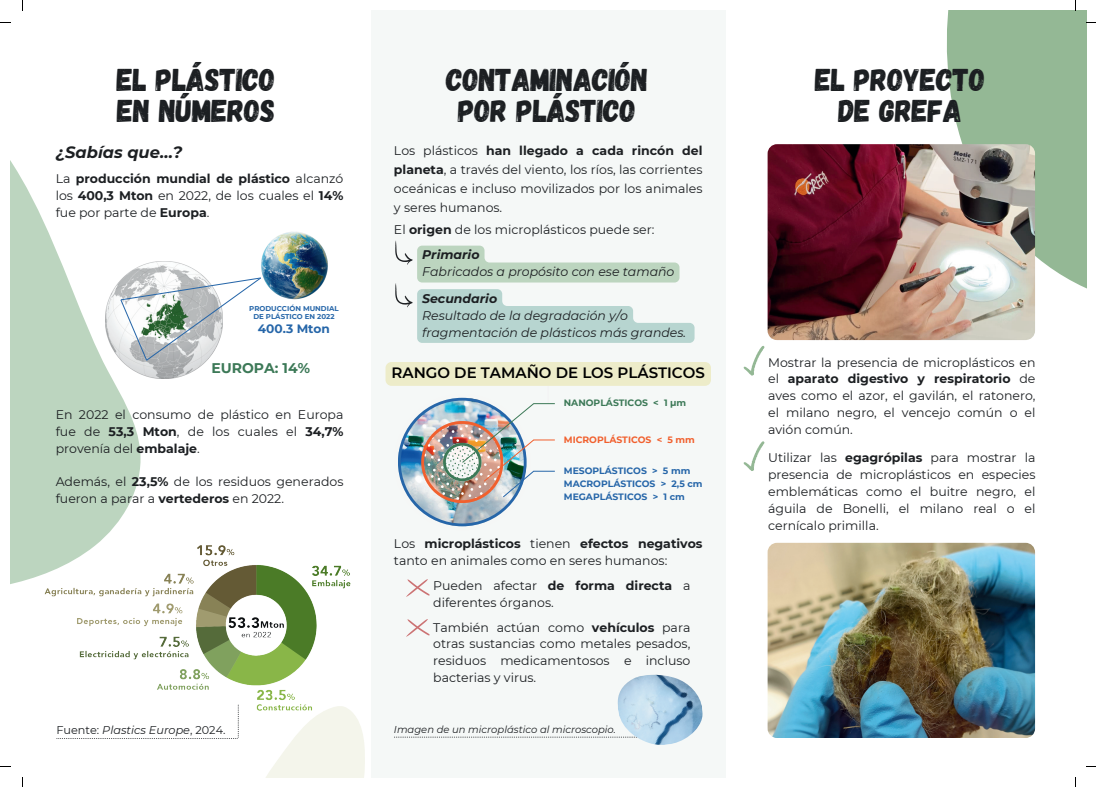
<style>
.page{position:relative;width:1096px;height:787px;background:#fff}
.page>*{position:absolute;margin:0;border:0;box-sizing:border-box;transform-origin:0 0}
.t1{font:31.5px/31px "Gagalin";letter-spacing:-.01em;color:#1c1f22;text-align:center}
.t2{font:italic 700 16.25px "Montserrat";color:#1c1f22}
.t3{font:600 15px "Montserrat";color:#000}
.t4{font:700 14px "Montserrat";color:#3c7957}
.t5{font:12.5px/16.9px "Montserrat";color:#1c1f22;text-align:justify}
.t6{font:italic 12.5px/16.9px "Montserrat";color:#1c1f22}
.t7{font:italic 700 12.5px "Montserrat";color:#1c1f22}
.t8{font:700 12.12px "Montserrat";color:#2666a9}
.t9{font:italic 11.25px "Montserrat";color:#1c1f22}
.t10{font:italic 10px "Montserrat";color:#1c1f22}
.t11{font:700 9.25px/12.8px "Montserrat";color:#2666a9}
.t12{font:700 9.25px "Montserrat";color:#f1602e}
.t13{font:700 9.25px "Montserrat";color:#3c7957}
.t14{font:700 7px/7.8px "Montserrat";color:#2666a9;text-align:center}
.s1{font-weight:700}
.s2{font-style:normal}
.s3{font-weight:700;font-style:italic}
</style>
<div class="page">
<div style="left:371px;top:10px;width:354px;height:767px;background:#f5f8f7"></div>
<svg style="left:947px;top:10px;width:139px;height:329px;background:#a2c1a3"></svg>
<svg style="left:10px;top:160px;width:131px;height:424px;fill:#bcd5bf"></svg>
<img style="left:767px;top:543px;width:267px;height:195px;border-radius:9px">
<svg style="left:743px;top:346px;width:21px;height:29px"></svg>
<svg style="left:743px;top:441px;width:21px;height:30px"></svg>
<img style="left:767px;top:144px;width:267px;height:196px;border-radius:9px">
<svg style="left:395px;top:241px;width:299px;height:102px"></svg>
<svg style="left:56px;top:718px;width:183px;height:21px"></svg>
<img style="left:105px;top:262px;width:101px;height:116px">
<img style="left:261px;top:232px;width:67px;height:68px">
<svg style="left:119px;top:277px;width:143px;height:85px"></svg>
<svg style="left:266px;top:718px;width:99px;height:59px"></svg>
<img style="left:398px;top:397px;width:157px;height:130px">
<img style="left:22px;top:530px;width:334px;height:188px">
<svg style="left:406px;top:619px;width:23px;height:18px"></svg>
<svg style="left:406px;top:579px;width:23px;height:18px"></svg>
<svg style="left:394px;top:737px;width:223px;height:1px"></svg>
<img style="left:617px;top:674px;width:85px;height:71px">
<div style="left:385px;top:362px;width:326px;height:24px;background:#edecc9"></div>
<h1 class="t1" style="left:117px;top:65px;width:160px;text-align:left">EL PLÁSTICO<br>EN NÚMEROS</h1>
<h1 class="t1" style="left:446px;top:65px;width:204px">CONTAMINACIÓN<br>POR PLÁSTICO</h1>
<h1 class="t1" style="left:815px;top:65px;width:172px">EL PROYECTO<br>DE GREFA</h1>
<p class="t5" style="left:394px;top:141px;width:310px;line-height:18.8px">Los plásticos <span class="s1">han llegado a cada rincón del planeta</span>, a través del viento, los ríos, las corrientes oceánicas e incluso movilizados por los animales y seres humanos.</p>
<h2 class="t2" style="left:56px;top:141px;width:128px">¿Sabías que…?</h2>
<p class="t5" style="left:56px;top:169px;width:289px">La <span class="s1">producción mundial de plástico</span> alcanzó los <span class="s1">400,3 Mton</span> en 2022, de los cuales el <span class="s1">14% </span>fue por parte de <span class="s1">Europa</span>.</p>
<p class="t14" style="left:249px;top:304px;width:91px">PRODUCCIÓN MUNDIAL<br>DE PLÁSTICO EN 2022</p>
<p class="t8" style="left:258px;top:320px;width:73px">400.3 Mton</p>
<p class="t4" style="left:211px;top:358px;width:100px">EUROPA: 14%</p>
<p class="t5" style="left:56px;top:405px;width:289px">En 2022 el consumo de plástico en Europa fue de <span class="s1">53,3 Mton</span>, de los cuales el <span class="s1">34,7% </span>provenía del <span class="s1">embalaje</span>.</p>
<p class="t5" style="left:56px;top:473px;width:289px">Además, el <span class="s1">23,5%</span> de los residuos generados fueron a parar a <span class="s1">vertederos</span> en 2022.</p>
<p class="t9" style="left:56px;top:722px;width:170px"><span class="s2">Fuente:</span> Plastics Europe<span class="s2">, 2024.</span></p>
<p class="t5" style="left:422px;top:216px;width:234px;line-height:25.6px;text-indent:-28px">El <span class="s1">origen</span> de los microplásticos puede ser:<br><span class="s3">Primario</span></p>
<p class="t6" style="left:422px;top:263px;width:254px">Fabricados a propósito con ese tamaño</p>
<p class="t7" style="left:422px;top:289px;width:77px">Secundario</p>
<p class="t6" style="left:422px;top:306px;width:265px">Resultado de la degradación y/o fragmentación de plásticos más grandes.</p>
<p class="t3" style="left:391px;top:362px;width:315px">RANGO DE TAMAÑO DE LOS PLÁSTICOS</p>
<p class="t13" style="left:564px;top:396px;width:124px">NANOPLÁSTICOS &lt; 1 µm</p>
<p class="t12" style="left:564px;top:433px;width:132px">MICROPLÁSTICOS &lt; 5 mm</p>
<p class="t11" style="left:564px;top:464px;width:140px">MESOPLÁSTICOS &gt; 5 mm<br>MACROPLÁSTICOS &gt; 2,5 cm<br>MEGAPLÁSTICOS &gt; 1 cm</p>
<p class="t5" style="left:394px;top:535px;width:310px">Los <span class="s1">microplásticos</span> tienen <span class="s1">efectos negativos </span>tanto en animales como en seres humanos:</p>
<p class="t5" style="left:433px;top:577px;width:259px">Pueden afectar <span class="s1">de forma directa</span> a diferentes órganos.</p>
<p class="t5" style="left:433px;top:618px;width:259px">También actúan como <span class="s1">vehículos</span> para otras sustancias como metales pesados, residuos medicamentosos e incluso bacterias y virus.</p>
<p class="t10" style="left:394px;top:723px;width:223px">Imagen de un microplástico al microscopio.</p>
<p class="t5" style="left:768px;top:353px;width:269px">Mostrar la presencia de microplásticos en el <span class="s1">aparato digestivo y respiratorio</span> de aves como el azor, el gavilán, el ratonero, el milano negro, el vencejo común o el avión común.</p>
<p class="t5" style="left:768px;top:449px;width:269px">Utilizar las <span class="s1">egagrópilas</span> para mostrar la presencia de microplásticos en especies emblemáticas como el buitre negro, el águila de Bonelli, el milano real o el cernícalo primilla.</p>
</div>
